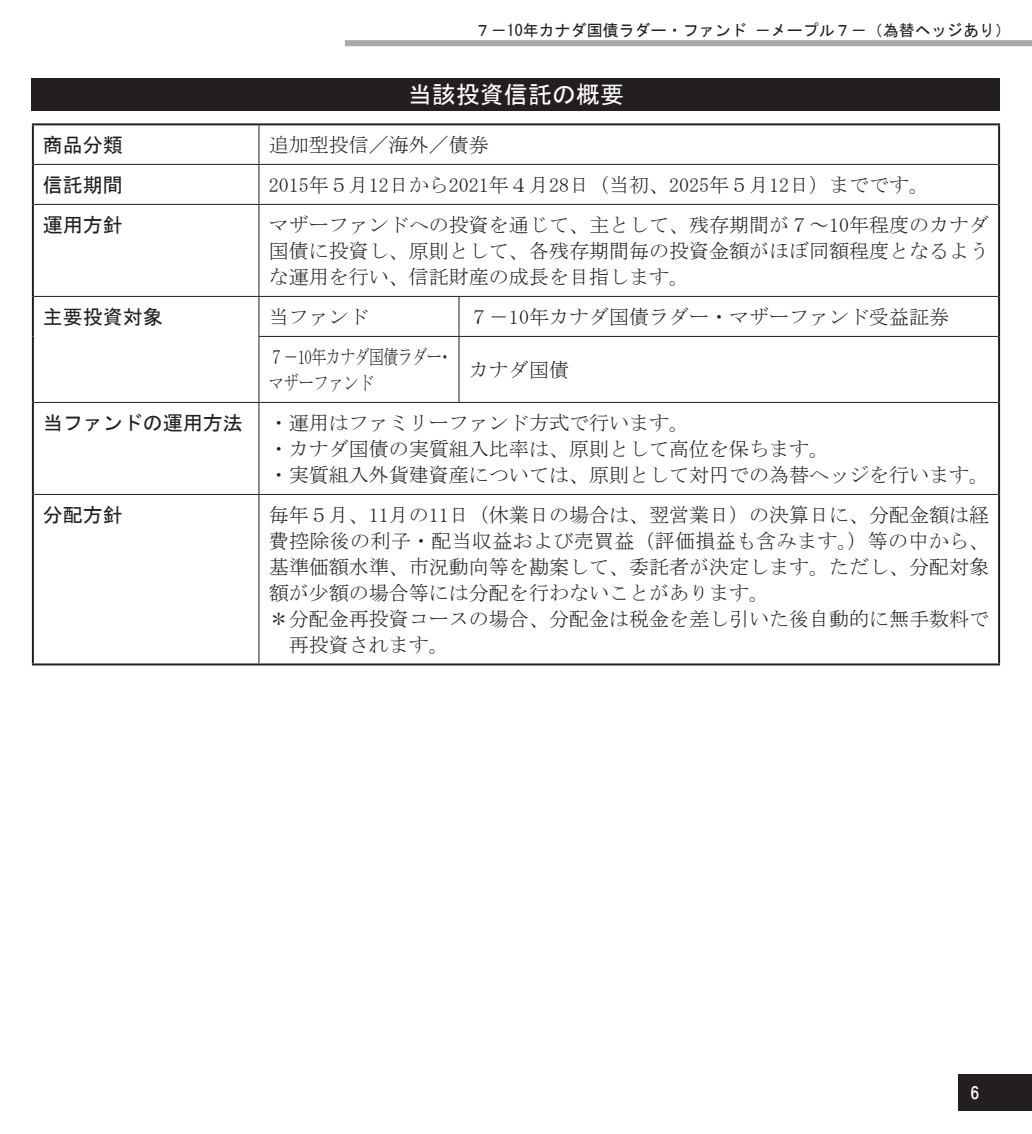
<style>
.page{position:relative;width:1032px;height:1134px;background:#fff}
.page>*{position:absolute;margin:0;border:0;box-sizing:border-box;transform-origin:0 0}
.t1{font:24px "MS Gothic";color:#fff}
.t2{font:20px/26px "MS Mincho";color:#231f20;text-align:justify}
.t3{font:20px "MS Gothic";color:#231f20}
.t4{font:20px/26px "MS Mincho";letter-spacing:-.04em;color:#231f20;scale:.75 1}
.t5{font:16.6px "HGS Gothic E";color:#fff}
.t6{font:16px "MS Gothic";color:#231f20}
</style>
<div class="page">
<div style="left:958px;top:1074px;width:74px;height:37px;background:#231f20"></div>
<div style="left:345px;top:40px;width:687px;height:6px;background:#a8a9ad"></div>
<div style="left:32px;top:78px;width:968px;height:32px;background:#231f20"></div>
<hr style="left:32px;top:123px;width:227px;height:2px;background:#231f20">
<hr style="left:32px;top:125px;width:2px;height:39px;background:#231f20">
<hr style="left:259px;top:123px;width:200px;height:2px;background:#231f20">
<hr style="left:459px;top:123px;width:541px;height:2px;background:#231f20">
<hr style="left:32px;top:164px;width:2px;height:40px;background:#231f20">
<hr style="left:32px;top:204px;width:2px;height:92px;background:#231f20">
<hr style="left:32px;top:296px;width:2px;height:40px;background:#231f20">
<hr style="left:32px;top:336px;width:2px;height:66px;background:#231f20">
<hr style="left:32px;top:402px;width:2px;height:92px;background:#231f20">
<hr style="left:32px;top:494px;width:2px;height:169px;background:#231f20">
<hr style="left:32px;top:663px;width:227px;height:2px;background:#231f20">
<hr style="left:259px;top:663px;width:200px;height:2px;background:#231f20">
<hr style="left:459px;top:663px;width:541px;height:2px;background:#231f20">
<hr style="left:998px;top:125px;width:2px;height:39px;background:#231f20">
<hr style="left:998px;top:164px;width:2px;height:40px;background:#231f20">
<hr style="left:998px;top:204px;width:2px;height:92px;background:#231f20">
<hr style="left:998px;top:296px;width:2px;height:40px;background:#231f20">
<hr style="left:998px;top:336px;width:2px;height:66px;background:#231f20">
<hr style="left:998px;top:402px;width:2px;height:92px;background:#231f20">
<hr style="left:998px;top:494px;width:2px;height:169px;background:#231f20">
<hr style="left:258px;top:125px;width:1px;height:39px;background:#231f20">
<hr style="left:34px;top:164px;width:225px;height:1px;background:#231f20">
<hr style="left:259px;top:164px;width:200px;height:1px;background:#231f20">
<hr style="left:258px;top:165px;width:1px;height:39px;background:#231f20">
<hr style="left:459px;top:164px;width:539px;height:1px;background:#231f20">
<hr style="left:34px;top:204px;width:225px;height:1px;background:#231f20">
<hr style="left:259px;top:204px;width:200px;height:1px;background:#231f20">
<hr style="left:258px;top:205px;width:1px;height:91px;background:#231f20">
<hr style="left:459px;top:204px;width:539px;height:1px;background:#231f20">
<hr style="left:34px;top:296px;width:225px;height:1px;background:#231f20">
<hr style="left:259px;top:296px;width:200px;height:1px;background:#231f20">
<hr style="left:258px;top:297px;width:1px;height:39px;background:#231f20">
<hr style="left:459px;top:296px;width:539px;height:1px;background:#231f20">
<hr style="left:458px;top:297px;width:1px;height:39px;background:#231f20">
<hr style="left:258px;top:337px;width:1px;height:65px;background:#231f20">
<hr style="left:458px;top:337px;width:1px;height:65px;background:#231f20">
<hr style="left:258px;top:336px;width:201px;height:1px;background:#231f20">
<hr style="left:459px;top:336px;width:539px;height:1px;background:#231f20">
<hr style="left:34px;top:402px;width:225px;height:1px;background:#231f20">
<hr style="left:259px;top:402px;width:200px;height:1px;background:#231f20">
<hr style="left:258px;top:403px;width:1px;height:91px;background:#231f20">
<hr style="left:459px;top:402px;width:539px;height:1px;background:#231f20">
<hr style="left:34px;top:494px;width:225px;height:1px;background:#231f20">
<hr style="left:259px;top:494px;width:200px;height:1px;background:#231f20">
<hr style="left:258px;top:495px;width:1px;height:168px;background:#231f20">
<hr style="left:459px;top:494px;width:539px;height:1px;background:#231f20">
<p class="t6" style="left:475px;top:23px;width:537px">７－10年カナダ国債ラダー・ファンド －メープル７－（為替ヘッジあり）</p>
<p class="t1" style="left:408px;top:82px;width:217px">当該投資信託の概要</p>
<p class="t3" style="left:43px;top:134px;width:81px">商品分類</p>
<p class="t2" style="left:269px;top:131px;width:221px">追加型投信／海外／債券</p>
<p class="t3" style="left:43px;top:174px;width:81px">信託期間</p>
<p class="t2" style="left:269px;top:171px;width:662px">2015年５月12日から2021年４月28日（当初、2025年５月12日）までです。</p>
<p class="t3" style="left:43px;top:214px;width:81px">運用方針</p>
<p class="t2" style="left:269px;top:211px;width:722px">マザーファンドへの投資を通じて、主として、残存期間が７～10年程度のカナダ国債に投資し、原則として、各残存期間毎の投資金額がほぼ同額程度となるような運用を行い、信託財産の成長を目指します。</p>
<p class="t3" style="left:43px;top:306px;width:121px">主要投資対象</p>
<p class="t2" style="left:269px;top:303px;width:101px">当ファンド</p>
<p class="t2" style="left:469px;top:303px;width:482px">７－10年カナダ国債ラダー・マザーファンド受益証券</p>
<p class="t4" style="left:269px;top:343px;width:246px">７－10年カナダ国債ラダー・マザーファンド</p>
<p class="t2" style="left:469px;top:356px;width:102px">カナダ国債</p>
<p class="t3" style="left:43px;top:412px;width:201px">当ファンドの運用方法</p>
<p class="t2" style="left:269px;top:409px;width:721px;text-align:left">・運用はファミリーファンド方式で行います。<br>・カナダ国債の実質組入比率は、原則として高位を保ちます。<br>・実質組入外貨建資産については、原則として対円での為替ヘッジを行います。</p>
<p class="t3" style="left:43px;top:504px;width:81px">分配方針</p>
<p class="t2" style="left:269px;top:501px;width:721px">毎年５月、11月の11日（休業日の場合は、翌営業日）の決算日に、分配金額は経</p>
<p class="t2" style="left:269px;top:527px;width:722px">費控除後の利子・配当収益および売買益（評価損益も含みます。）等の中から、</p>
<p class="t2" style="left:269px;top:553px;width:721px">基準価額水準、市況動向等を勘案して、委託者が決定します。ただし、分配対象</p>
<p class="t2" style="left:269px;top:579px;width:501px">額が少額の場合等には分配を行わないことがあります。</p>
<p class="t2" style="left:269px;top:605px;width:721px">＊分配金再投資コースの場合、分配金は税金を差し引いた後自動的に無手数料で</p>
<p class="t2" style="left:289px;top:631px;width:161px">再投資されます。</p>
<p class="t5" style="left:970px;top:1085px;width:11px">6</p>
</div>
